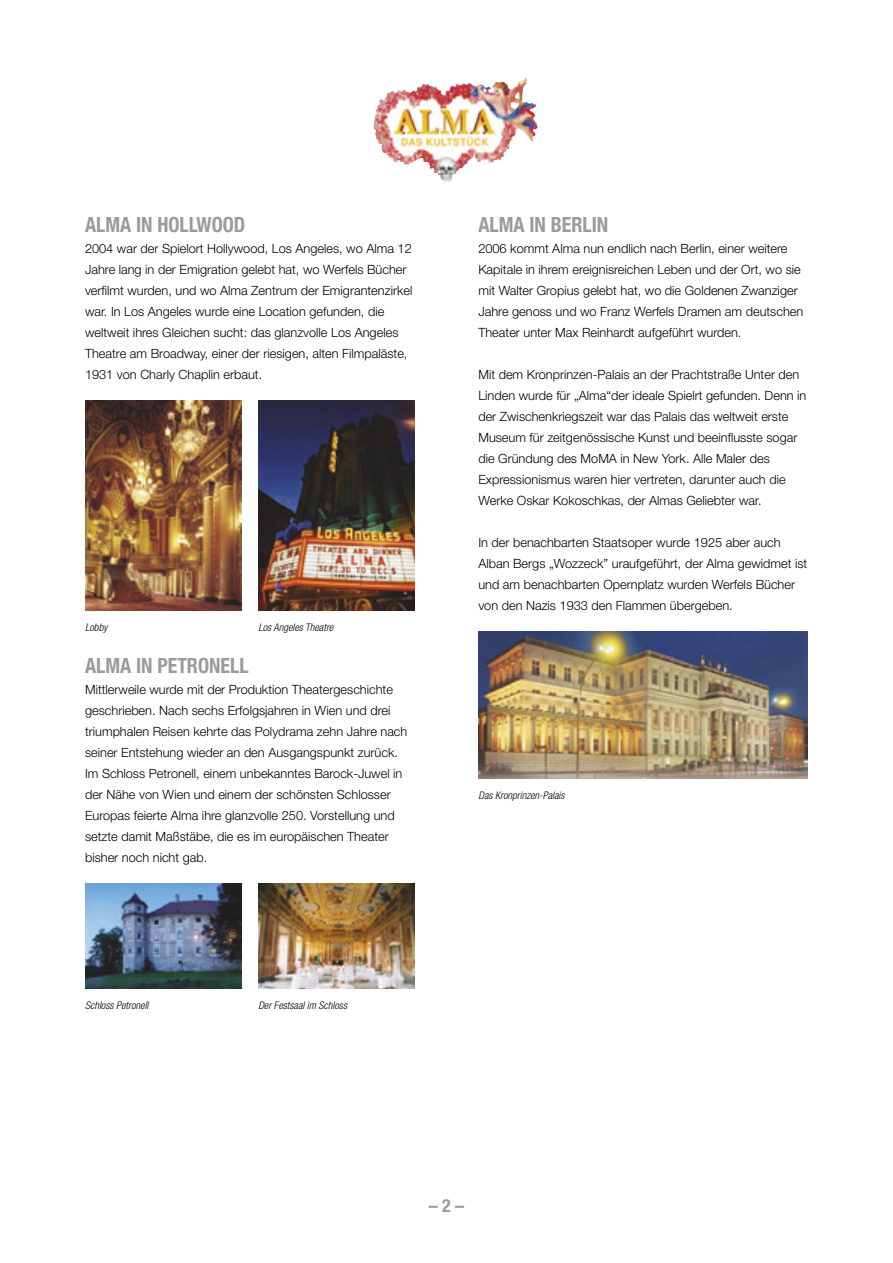
<style>
.page{position:relative;width:893px;height:1263px;background:#fff}
.page>*{position:absolute;margin:0;border:0;box-sizing:border-box;transform-origin:0 0}
.t1{font:700 condensed 21px "Helvetica Neue";color:#9b9b9b;scale:.95 1}
.t2{font:700 condensed 18px "Helvetica Neue";color:#9b9b9b}
.t3{font:300 12.75px/21px "Helvetica Neue";color:#000}
.t4{font:italic 300 condensed 10.5px "Helvetica Neue";color:#000}
</style>
<div class="page">
<img style="left:488px;top:78px;width:37px;height:15px">
<img style="left:85px;top:883px;width:156px;height:105px">
<img style="left:85px;top:400px;width:156px;height:210px">
<img style="left:258px;top:400px;width:157px;height:210px">
<img style="left:258px;top:883px;width:157px;height:105px">
<img style="left:478px;top:632px;width:330px;height:146px">
<h1 class="t1" style="left:85px;top:212px;width:170px">ALMA IN HOLLWOOD</h1>
<p class="t3" style="left:85px;top:238px;width:329px">2004 war der Spielort Hollywood, Los Angeles, wo Alma 12<br>Jahre lang in der Emigration gelebt hat, wo Werfels Bücher verfilmt wurden, und wo Alma Zentrum der Emigrantenzirkel war. In Los Angeles wurde eine Location gefunden, die weltweit ihres Gleichen sucht: das glanzvolle Los Angeles Theatre am Broadway, einer der riesigen, alten Filmpaläste, 1931 von Charly Chaplin erbaut.</p>
<p class="t4" style="left:85px;top:621px;width:24px">Lobby</p>
<p class="t4" style="left:258px;top:621px;width:77px">Los Angeles Theatre</p>
<h1 class="t1" style="left:85px;top:653px;width:174px">ALMA IN PETRONELL</h1>
<p class="t3" style="left:85px;top:679px;width:324px">Mittlerweile wurde mit der Produktion Theatergeschichte geschrieben. Nach sechs Erfolgsjahren in Wien und drei triumphalen Reisen kehrte das Polydrama zehn Jahre nach seiner Entstehung wieder an den Ausgangspunkt zurück.<br>Im Schloss Petronell, einem unbekanntes Barock-Juwel in der Nähe von Wien und einem der schönsten Schlosser Europas feierte Alma ihre glanzvolle 250. Vorstellung und setzte damit Maßstäbe, die es im europäischen Theater bisher noch nicht gab.</p>
<p class="t4" style="left:85px;top:999px;width:65px">Schloss Petronell</p>
<p class="t4" style="left:258px;top:999px;width:90px">Der Festsaal im Schloss</p>
<h1 class="t1" style="left:478px;top:212px;width:138px">ALMA IN BERLIN</h1>
<p class="t3" style="left:478px;top:238px;width:326px">2006 kommt Alma nun endlich nach Berlin, einer weitere Kapitale in ihrem ereignisreichen Leben und der Ort, wo sie mit Walter Gropius gelebt hat, wo die Goldenen Zwanziger Jahre genoss und wo Franz Werfels Dramen am deutschen Theater unter Max Reinhardt aufgeführt wurden.</p>
<p class="t3" style="left:478px;top:364px;width:330px">Mit dem Kronprinzen-Palais an der Prachtstraße Unter den Linden wurde für „Alma“der ideale Spielrt gefunden. Denn in der Zwischenkriegszeit war das Palais das weltweit erste Museum für zeitgenössische Kunst und beeinflusste sogar die Gründung des MoMA in New York. Alle Maler des Expressionismus waren hier vertreten, darunter auch die Werke Oskar Kokoschkas, der Almas Geliebter war.</p>
<p class="t3" style="left:478px;top:532px;width:330px">In der benachbarten Staatsoper wurde 1925 aber auch Alban Bergs „Wozzeck” uraufgeführt, der Alma gewidmet ist und am benachbarten Opernplatz wurden Werfels Bücher von den Nazis 1933 den Flammen übergeben.</p>
<p class="t4" style="left:478px;top:789px;width:88px">Das Kronprinzen-Palais</p>
<h2 class="t2" style="left:429px;top:1195px;width:37px">– 2 –</h2>
</div>
